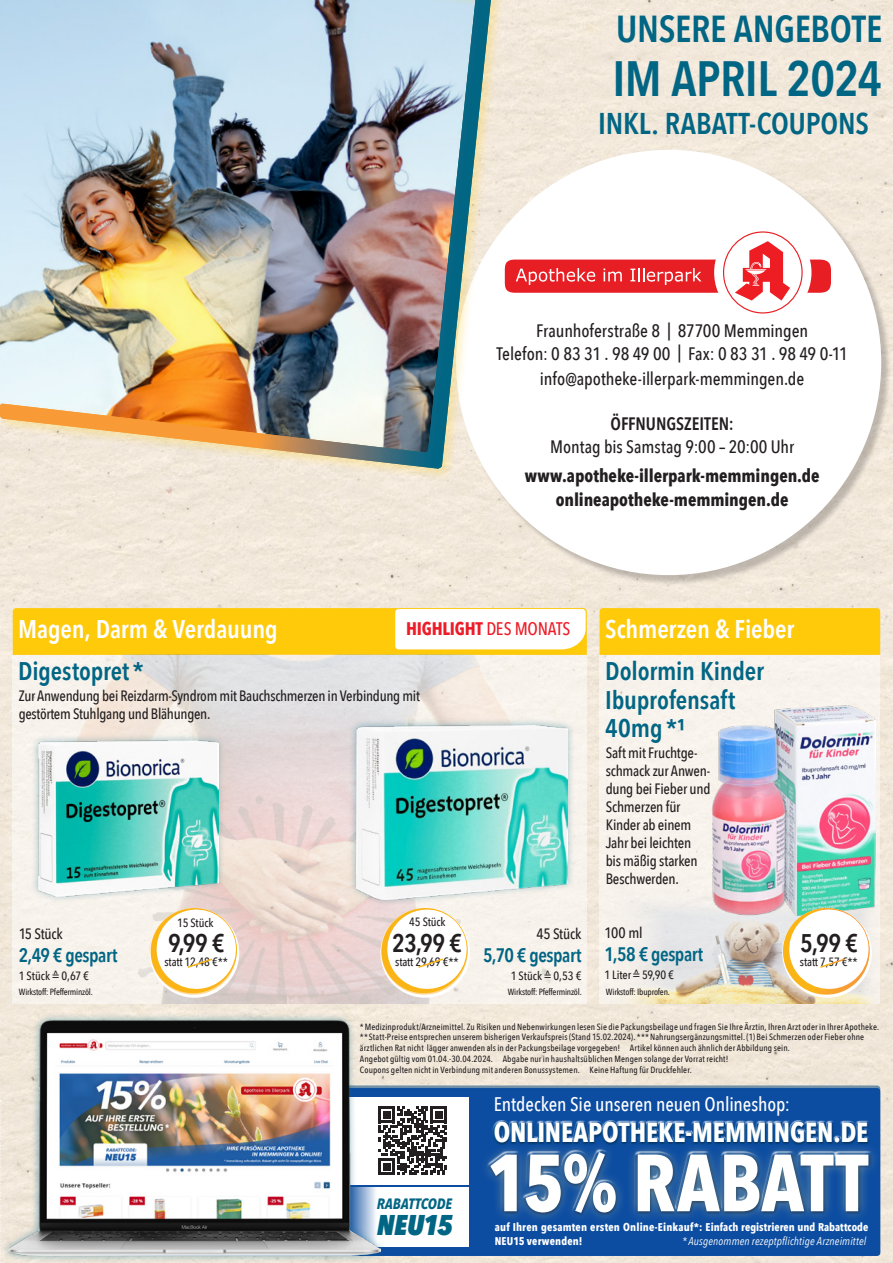
<style>
.page{position:relative;width:893px;height:1263px;background:#f1e7da}
.page>*{position:absolute;margin:0;border:0;box-sizing:border-box;transform-origin:0 0}
.t1{font:700 79.95px "Avenir Next Condensed";letter-spacing:-.01em;color:#fff}
.t2{font:600 49.5px "Avenir Next Condensed";letter-spacing:-.015em;color:#016584}
.t3{font:600 37.5px "Avenir Next Condensed";letter-spacing:-.01em;color:#016584}
.t4{font:600 30px "Avenir Next Condensed";letter-spacing:-.005em;color:#016584}
.t5{font:italic 800 28.5px "Avenir Next Condensed";letter-spacing:-.015em;color:#016584}
.t6{font:700 27.75px "Avenir Next Condensed";letter-spacing:-.01em;color:#fff}
.t7{font:600 25.5px/28.5px "Avenir Next Condensed";letter-spacing:-.005em;color:#016584}
.t8{font:600 25.5px "Avenir Next Condensed";letter-spacing:-.005em;color:#fff}
.t9{font:600 25.5px "Avenir Next Condensed";letter-spacing:-.02em;color:#231f20}
.t10{font:500 19.65px "Avenir Next Condensed";letter-spacing:-.005em;color:#fff}
.t11{font:600 19.5px "Avenir Next Condensed";letter-spacing:-.025em;color:#016584}
.t12{font:700 18.15px "Avenir Next Condensed";letter-spacing:-.01em;color:#ee1c28}
.t13{font:500 18px/22.5px "Avenir Next Condensed";letter-spacing:-.005em;color:#231f20;text-align:center}
.t14{font:700 18px/23.5px "Avenir Next Condensed";letter-spacing:-.005em;color:#231f20;text-align:center}
.t15{font:600 18px "Avenir Next Condensed";letter-spacing:-.005em;color:#231f20}
.t16{font:500 15px/18px "Avenir Next Condensed";letter-spacing:-.02em;color:#231f20}
.t17{font:italic 700 15px "Avenir Next Condensed";letter-spacing:-.005em;color:#016584}
.t18{font:500 12px "Avenir Next Condensed";letter-spacing:-.01em;color:#231f20}
.t19{font:700 11.25px/14px "Avenir Next Condensed";letter-spacing:.01em;color:#fff}
.t20{font:italic 11.25px "Avenir Next Condensed";letter-spacing:.015em;color:#fff}
.t21{font:500 9px/10.8px "Avenir Next Condensed";letter-spacing:.01em;color:#231f20}
.t22{font:500 9px "Avenir Next Condensed";letter-spacing:-.02em;color:#231f20}
.s1{font-weight:500}
.s2{font-family:"Menlo";font-weight:400}
</style>
<div class="page">
<svg style="left:13px;top:655px;width:574px;height:348px"></svg>
<div style="left:600px;top:655px;width:280px;height:348px;background:#f8f3ec"></div>
<div style="left:600px;top:608px;width:280px;height:47px;background:#feca0a"></div>
<img style="left:110px;top:655px;width:12px;height:25px">
<div style="left:30px;top:733px;width:195px;height:170px;background:#016584;opacity:.38"></div>
<img style="left:38px;top:741px;width:180px;height:155px">
<div style="left:348px;top:717px;width:227px;height:189px;background:#016584;opacity:.38"></div>
<img style="left:356px;top:725px;width:211px;height:174px">
<img style="left:627px;top:890px;width:149px;height:113px">
<img style="left:712px;top:706px;width:164px;height:210px">
<svg style="left:776px;top:902px;width:102px;height:102px;background:#ece9d4"></svg>
<svg style="left:0;top:1079px;width:1px;height:184px"></svg>
<div style="left:458px;top:151px;width:434px;height:435px;background:#231f20;opacity:.25"></div>
<div style="left:456px;top:150px;width:425px;height:425px;background:#fff;border-radius:50%"></div>
<div style="left:505px;top:260px;width:326px;height:33px;background:#e71e24;border-radius:11px"></div>
<svg style="left:516px;top:268px;width:79px;height:17px"></svg>
<svg style="left:603px;top:269px;width:19px;height:12px"></svg>
<svg style="left:630px;top:268px;width:71px;height:17px"></svg>
<div style="left:714px;top:222px;width:97px;height:101px;background:#fff;border-radius:50%"></div>
<div style="left:723px;top:231px;width:80px;height:82px;border:1px solid #e82024;border-radius:50%"></div>
<svg style="left:735px;top:241px;width:55px;height:60px"></svg>
<div style="left:0;top:0;width:506px;height:482px;background:#feca0a;opacity:.28"></div>
<img style="left:0;top:0;width:491px;height:469px">
<div style="left:13px;top:1085px;width:867px;height:7px;background:#7190a8;border-radius:3px"></div>
<div style="left:13px;top:1088px;width:867px;height:168px;background:#0d4da1;border-radius:3px"></div>
<div style="left:276px;top:1097px;width:193px;height:87px;background:#fff"></div>
<svg style="left:388px;top:1106px;width:59px;height:69px"></svg>
<div style="left:296px;top:1187px;width:173px;height:60px;background:#fff"></div>
<div style="left:492px;top:1120px;width:378px;height:22px;background:#fff;opacity:.75"></div>
<div style="left:493px;top:1122px;width:377px;height:23px;background:#231f20;opacity:.75"></div>
<svg style="left:486px;top:1141px;width:388px;height:78px"></svg>
<div style="left:487px;top:1148px;width:385px;height:64px;background:#fff;opacity:.75"></div>
<div style="left:488px;top:1151px;width:384px;height:65px;background:#231f20;opacity:.75"></div>
<div style="left:1px;top:1013px;width:387px;height:250px;background:#016584;opacity:.5"></div>
<img style="left:8px;top:1020px;width:372px;height:235px">
<svg style="left:13px;top:608px;width:574px;height:47px;background:#fdd850"></svg>
<svg style="left:143px;top:902px;width:103px;height:102px;background:#f5e9da"></svg>
<svg style="left:374px;top:902px;width:102px;height:102px;background:#f7ecdd"></svg>
<h3 class="t3" style="left:616px;top:-4px;width:268px">UNSERE ANGEBOTE</h3>
<h2 class="t2" style="left:612px;top:36px;width:271px">IM APRIL 2024</h2>
<h3 class="t4" style="left:598px;top:98px;width:272px">INKL. RABATT-COUPONS</h3>
<h3 class="t8" style="left:18px;top:607px;width:261px">Magen, Darm &amp; Verdauung</h3>
<h3 class="t13" style="left:496px;top:320px;width:353px">Fraunhoferstraße 8 | 87700 Memmingen<br>Telefon: 0 83 31 . 98 49 00 | Fax: 0 83 31 . 98 49 0-11</h3>
<h3 class="t13" style="left:540px;top:368px;width:266px">info@apotheke-illerpark-memmingen.de</h3>
<h3 class="t15" style="left:610px;top:409px;width:125px">ÖFFNUNGSZEITEN:</h3>
<h3 class="t13" style="left:550px;top:435px;width:245px">Montag bis Samstag 9:00 – 20:00 Uhr</h3>
<h3 class="t14" style="left:525px;top:464px;width:296px">www.apotheke-illerpark-memmingen.de onlineapotheke-memmingen.de</h3>
<h3 class="t12" style="left:406px;top:617px;width:166px">HIGHLIGHT <span class="s1">DES MONATS</span></h3>
<h3 class="t8" style="left:605px;top:607px;width:191px">Schmerzen &amp; Fieber</h3>
<h3 class="t7" style="left:18px;top:656px;width:127px">Digestopret *</h3>
<h3 class="t16" style="left:19px;top:687px;width:403px">Zur Anwendung bei Reizdarm-Syndrom mit Bauchschmerzen in Verbindung mit gestörtem Stuhlgang und Blähungen.</h3>
<h3 class="t16" style="left:19px;top:925px;width:46px">15 Stück</h3>
<h3 class="t11" style="left:19px;top:938px;width:100px">2,49 € gespart</h3>
<h3 class="t18" style="left:19px;top:968px;width:72px">1 Stück <span class="s2">≙</span> 0,67 €</h3>
<p class="t22" style="left:19px;top:986px;width:75px">Wirkstoff: Pfefferminzöl.</p>
<h3 class="t18" style="left:177px;top:916px;width:38px">15 Stück</h3>
<h3 class="t9" style="left:168px;top:921px;width:58px">9,99 €</h3>
<h3 class="t18" style="left:165px;top:955px;width:65px">statt 12,48 €**</h3>
<h3 class="t18" style="left:409px;top:915px;width:38px">45 Stück</h3>
<h3 class="t9" style="left:392px;top:921px;width:71px">23,99 €</h3>
<h3 class="t18" style="left:395px;top:955px;width:65px">statt 29,69 €**</h3>
<h3 class="t16" style="left:537px;top:925px;width:46px">45 Stück</h3>
<h3 class="t11" style="left:483px;top:938px;width:100px">5,70 € gespart</h3>
<h3 class="t18" style="left:511px;top:968px;width:72px">1 Stück <span class="s2">≙</span> 0,53 €</h3>
<p class="t22" style="left:508px;top:986px;width:75px">Wirkstoff: Pfefferminzöl.</p>
<h3 class="t7" style="left:605px;top:656px;width:160px">Dolormin Kinder<br>Ibuprofensaft<br>40mg *¹</h3>
<h3 class="t16" style="left:606px;top:744px;width:106px">Saft mit Fruchtge&shy;schmack zur Anwen&shy;dung bei Fieber und<br>Schmerzen für<br>Kinder ab einem<br>Jahr bei leichten<br>bis mäßig starken<br>Beschwerden.</h3>
<h3 class="t16" style="left:605px;top:924px;width:40px">100 ml</h3>
<h3 class="t11" style="left:605px;top:937px;width:100px">1,58 € gespart</h3>
<h3 class="t18" style="left:605px;top:967px;width:71px">1 Liter <span class="s2">≙</span> 59,90 €</h3>
<p class="t22" style="left:606px;top:986px;width:66px">Wirkstoff: Ibuprofen.</p>
<h3 class="t9" style="left:800px;top:921px;width:59px">5,99 €</h3>
<h3 class="t18" style="left:800px;top:955px;width:59px">statt 7,57 €**</h3>
<p class="t21" style="left:360px;top:1021px;width:521px">*Medizinprodukt/Arzneimittel. Zu Risiken und Nebenwirkungen lesen Sie die Packungsbeilage und fragen Sie Ihre Ärztin, Ihren Arzt oder in Ihrer Apotheke. **Statt-Preise entsprechen unserem bisherigen Verkaufspreis (Stand 15.02.2024). ***Nahrungsergänzungsmittel. (1) Bei Schmerzen oder Fieber ohne ärztlichen Rat nicht länger anwenden als in der Packungsbeilage vorgegeben! Artikel können auch ähnlich der Abbildung sein.<br>Angebot gültig vom 01.04.-30.04.2024. Abgabe nur in haushaltsüblichen Mengen solange der Vorrat reicht!<br>Coupons gelten nicht in Verbindung mit anderen Bonussystemen. Keine Haftung für Druckfehler.</p>
<h3 class="t17" style="left:377px;top:1195px;width:77px">RABATTCODE</h3>
<h3 class="t5" style="left:377px;top:1207px;width:78px">NEU15</h3>
<h3 class="t10" style="left:494px;top:1092px;width:298px">Entdecken Sie unseren neuen Onlineshop:</h3>
<h3 class="t6" style="left:494px;top:1116px;width:376px">ONLINEAPOTHEKE-MEMMINGEN.DE</h3>
<h1 class="t1" style="left:487px;top:1134px;width:383px">15% RABATT</h1>
<p class="t19" style="left:495px;top:1220px;width:375px">auf Ihren gesamten ersten Online-Einkauf*: Einfach registrieren und Rabattcode<br>NEU15 verwenden!</p>
<p class="t20" style="left:682px;top:1234px;width:186px">* Ausgenommen rezeptpflichtige Arzneimittel</p>
</div>
